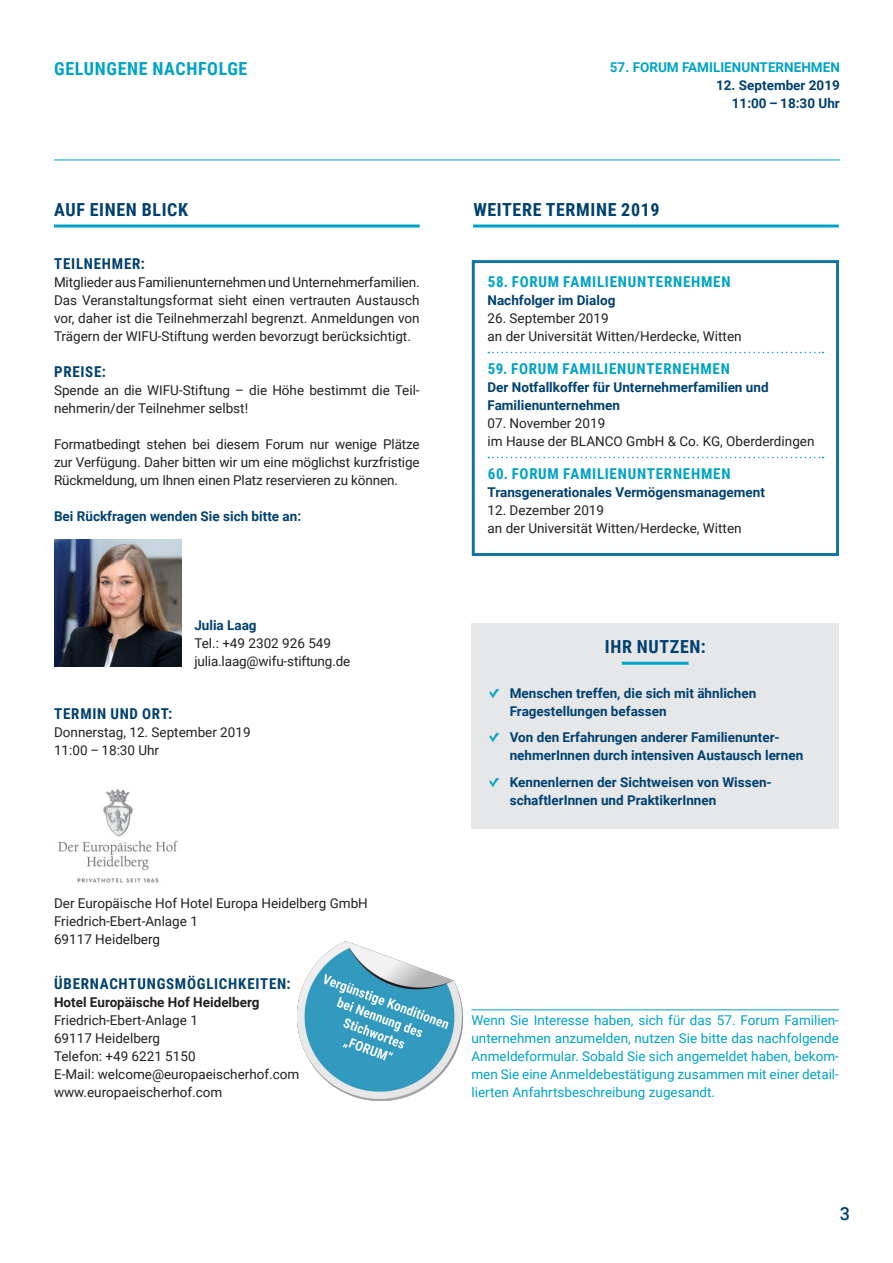
<style>
.page{position:relative;width:893px;height:1263px;background:#fff}
.page>*{position:absolute;margin:0;border:0;box-sizing:border-box;transform-origin:0 0}
.t1{font:700 18px "Roboto Condensed";letter-spacing:.035em;color:#01416f}
.t2{font:700 18px "Roboto Condensed";letter-spacing:.035em;color:#00a3c4}
.t3{font:500 18px "Roboto";color:#01416f}
.t4{font:700 15px "Roboto Condensed";letter-spacing:.05em;color:#00a3c4}
.t5{font:700 15px "Roboto Condensed";letter-spacing:.05em;color:#01416f}
.t6{font:13.5px/18px "Roboto";color:#231f20}
.t7{font:700 13.5px/18px "Roboto";color:#01416f}
.t8{font:13.5px/18px "Roboto";color:#00a3c4;text-align:justify}
.t9{font:700 13.5px "Roboto";color:#231f20}
.t10{font:700 13.5px "Roboto";color:#00a3c4}
</style>
<div class="page">
<hr style="left:54px;top:160px;width:786px;height:1px;background:#00a3c4">
<hr style="left:54px;top:225px;width:366px;height:3px;background:#00a3c4">
<hr style="left:473px;top:225px;width:366px;height:3px;background:#00a3c4">
<div style="left:471px;top:623px;width:368px;height:206px;background:#e6e7e9"></div>
<hr style="left:622px;top:662px;width:67px;height:3px;background:#00a3c4">
<svg style="left:488px;top:352px;width:335px;height:1px"></svg>
<svg style="left:488px;top:457px;width:335px;height:1px"></svg>
<div style="left:472px;top:260px;width:367px;height:296px;border:3px solid #1373a1"></div>
<img style="left:54px;top:539px;width:128px;height:127px">
<img style="left:58px;top:789px;width:120px;height:94px">
<hr style="left:471px;top:1009px;width:368px;height:1px;background:#00a3c4">
<img style="left:297px;top:941px;width:165px;height:160px">
<h1 class="t2" style="left:54px;top:56px;width:195px">GELUNGENE NACHFOLGE</h1>
<p class="t10" style="left:610px;top:58px;width:231px">57. FORUM FAMILIENUNTERNEHMEN</p>
<p class="t7" style="left:716px;top:76px;width:125px;text-align:right">12. September 2019<br>11:00 – 18:30 Uhr</p>
<h1 class="t1" style="left:54px;top:197px;width:135px">AUF EINEN BLICK</h1>
<p class="t5" style="left:54px;top:253px;width:92px">TEILNEHMER:</p>
<p class="t6" style="left:54px;top:273px;width:367px;text-align:justify">Mitglieder aus Familienunternehmen und Unternehmerfamilien.<br>Das Veranstaltungsformat sieht einen vertrauten Austausch vor, daher ist die Teilnehmerzahl begrenzt. Anmeldungen von Trägern der WIFU-Stiftung werden bevorzugt berücksichtigt.</p>
<p class="t5" style="left:54px;top:361px;width:53px">PREISE:</p>
<p class="t6" style="left:54px;top:381px;width:367px">Spende an die WIFU-Stiftung – die Höhe bestimmt die Teil&shy;nehmerin/der Teilnehmer selbst!</p>
<p class="t6" style="left:54px;top:435px;width:367px;text-align:justify">Formatbedingt stehen bei diesem Forum nur wenige Plätze zur Verfügung. Daher bitten wir um eine möglichst kurzfristige Rückmeldung, um Ihnen einen Platz reservieren zu können.</p>
<p class="t7" style="left:54px;top:507px;width:249px">Bei Rückfragen wenden Sie sich bitte an:</p>
<p class="t7" style="left:194px;top:616px;width:64px">Julia Laag</p>
<p class="t6" style="left:194px;top:634px;width:158px">Tel.: +49 2302 926 549 julia.laag@wifu-stiftung.de</p>
<p class="t5" style="left:54px;top:703px;width:120px">TERMIN UND ORT:</p>
<p class="t6" style="left:54px;top:723px;width:198px">Donnerstag, 12. September 2019<br>11:00 – 18:30 Uhr</p>
<p class="t6" style="left:54px;top:894px;width:315px">Der Europäische Hof Hotel Europa Heidelberg GmbH<br>Friedrich-Ebert-Anlage 1<br>69117 Heidelberg</p>
<p class="t5" style="left:54px;top:973px;width:238px">ÜBERNACHTUNGSMÖGLICHKEITEN:</p>
<p class="t9" style="left:54px;top:993px;width:207px">Hotel Europäische Hof Heidelberg</p>
<p class="t6" style="left:54px;top:1011px;width:247px">Friedrich-Ebert-Anlage 1<br>69117 Heidelberg<br>Telefon: +49 6221 5150<br>E-Mail: welcome@europaeischerhof.com www.europaeischerhof.com</p>
<h1 class="t1" style="left:473px;top:197px;width:188px">WEITERE TERMINE 2019</h1>
<p class="t4" style="left:488px;top:271px;width:244px">58. FORUM FAMILIENUNTERNEHMEN</p>
<p class="t7" style="left:488px;top:291px;width:129px">Nachfolger im Dialog</p>
<p class="t6" style="left:488px;top:309px;width:256px">26. September 2019<br>an der Universität Witten/Herdecke, Witten</p>
<p class="t4" style="left:488px;top:358px;width:244px">59. FORUM FAMILIENUNTERNEHMEN</p>
<p class="t7" style="left:488px;top:378px;width:283px">Der Notfallkoffer für Unternehmerfamilien und<br>Familienunternehmen</p>
<p class="t6" style="left:488px;top:414px;width:328px">07. November 2019<br>im Hause der BLANCO GmbH &amp; Co. KG, Oberderdingen</p>
<p class="t4" style="left:488px;top:463px;width:244px">60. FORUM FAMILIENUNTERNEHMEN</p>
<p class="t7" style="left:488px;top:483px;width:279px">Transgenerationales Vermögensmanagement</p>
<p class="t6" style="left:488px;top:501px;width:256px">12. Dezember 2019<br>an der Universität Witten/Herdecke, Witten</p>
<h1 class="t1" style="left:605px;top:634px;width:102px">IHR NUTZEN:</h1>
<p class="t7" style="left:510px;top:683px;width:248px">Menschen treffen, die sich mit ähnlichen<br>Fragestellungen befassen</p>
<p class="t7" style="left:510px;top:728px;width:295px">Von den Erfahrungen anderer Familienunter&shy;nehmerInnen durch intensiven Austausch lernen</p>
<p class="t7" style="left:510px;top:772px;width:264px">Kennenlernen der Sichtweisen von Wissen&shy;schaftlerInnen und PraktikerInnen</p>
<p class="t8" style="left:471px;top:1011px;width:369px">Wenn Sie Interesse haben, sich für das 57. Forum Familien&shy;unternehmen anzumelden, nutzen Sie bitte das nachfolgende Anmeldeformular. Sobald Sie sich angemeldet haben, bekom&shy;men Sie eine Anmeldebestätigung zusammen mit einer detail&shy;lierten Anfahrtsbeschreibung zugesandt.</p>
<h1 class="t3" style="left:840px;top:1201px;width:12px">3</h1>
</div>
